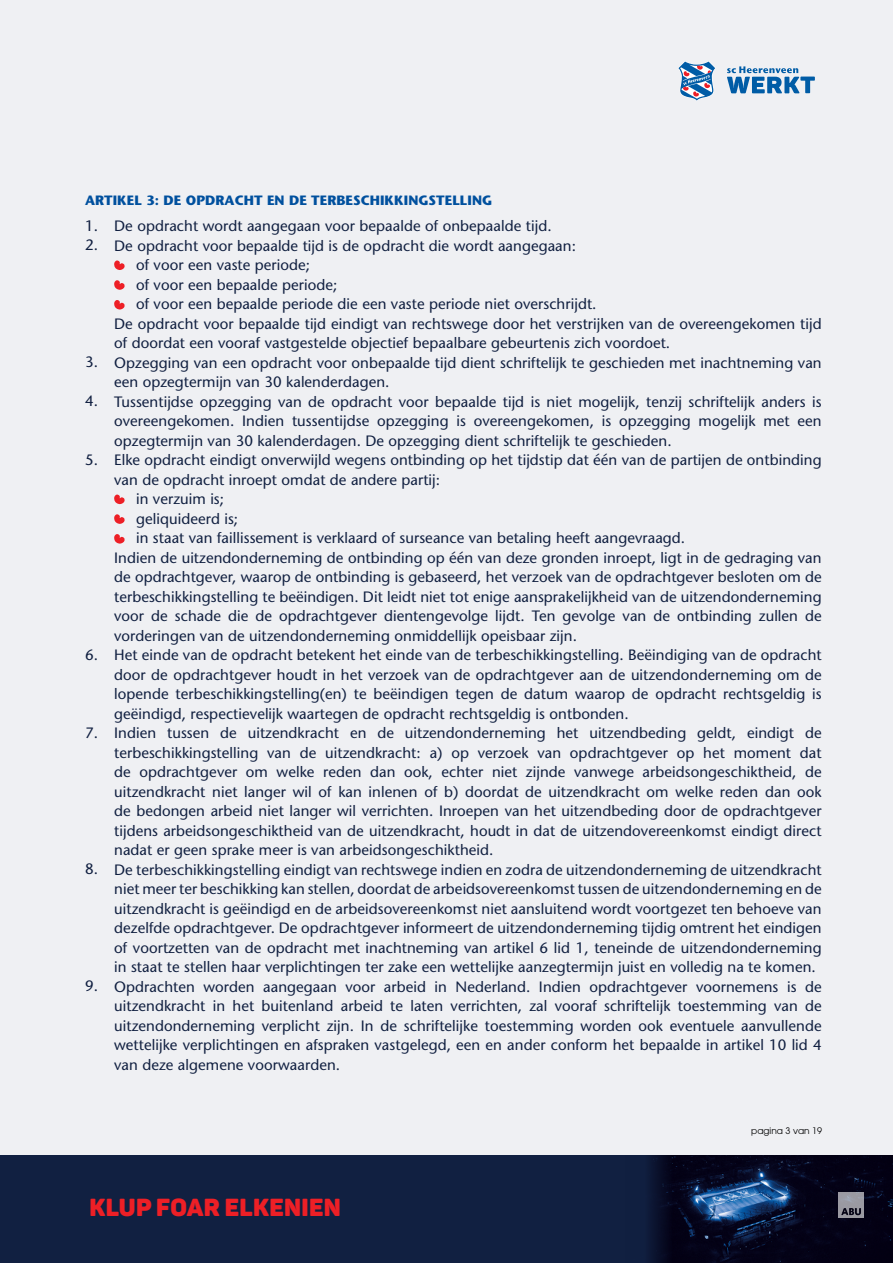
<style>
.page{position:relative;width:893px;height:1263px;background:#eff0f3}
.page>*{position:absolute;margin:0;border:0;box-sizing:border-box;transform-origin:0 0}
.t1{font:24.3px "Panton Black Caps";letter-spacing:.015em;color:#ed1f26}
.t2{font:500 15px/19.5px "Stone Sans Std";letter-spacing:.005em;color:#112041}
.t3{font:700 13.5px "Stone Sans Std";letter-spacing:.005em;color:#00509e}
.t4{font:9px "ITC Avant Garde Pro";color:#000}
</style>
<div class="page">
<div style="left:0;top:1155px;width:893px;height:108px;background:#112041"></div>
<img style="left:650px;top:1155px;width:243px;height:108px">
<svg style="left:678px;top:61px;width:37px;height:40px"></svg>
<svg style="left:727px;top:66px;width:88px;height:27px"></svg>
<img style="left:839px;top:1193px;width:24px;height:24px">
<svg style="left:114px;top:260px;width:11px;height:10px"></svg>
<svg style="left:114px;top:280px;width:11px;height:10px"></svg>
<svg style="left:114px;top:300px;width:11px;height:10px"></svg>
<svg style="left:114px;top:494px;width:11px;height:11px"></svg>
<svg style="left:114px;top:514px;width:11px;height:10px"></svg>
<svg style="left:114px;top:534px;width:11px;height:10px"></svg>
<p class="t3" style="left:85px;top:193px;width:409px">ARTIKEL 3: DE OPDRACHT EN DE TERBESCHIKKINGSTELLING</p>
<p class="t2" style="left:85px;top:216px;width:14px">1.<br>2.</p>
<p class="t2" style="left:85px;top:352px;width:14px">3.</p>
<p class="t2" style="left:85px;top:391px;width:14px">4.</p>
<p class="t2" style="left:85px;top:450px;width:14px">5.</p>
<p class="t2" style="left:85px;top:645px;width:14px">6.</p>
<p class="t2" style="left:85px;top:723px;width:14px">7.</p>
<p class="t2" style="left:85px;top:859px;width:14px">8.</p>
<p class="t2" style="left:85px;top:976px;width:14px">9.</p>
<p class="t2" style="left:114px;top:216px;width:439px">De opdracht wordt aangegaan voor bepaalde of onbepaalde tijd.</p>
<p class="t2" style="left:114px;top:236px;width:463px">De opdracht voor bepaalde tijd is de opdracht die wordt aangegaan:</p>
<p class="t2" style="left:136px;top:255px;width:176px">of voor een vaste periode;</p>
<p class="t2" style="left:136px;top:275px;width:203px">of voor een bepaalde periode;</p>
<p class="t2" style="left:136px;top:294px;width:462px">of voor een bepaalde periode die een vaste periode niet overschrijdt.</p>
<p class="t2" style="left:114px;top:314px;width:709px">De opdracht voor bepaalde tijd eindigt van rechtswege door het verstrijken van de overeengekomen tijd</p>
<p class="t2" style="left:114px;top:333px;width:558px">of doordat een vooraf vastgestelde objectief bepaalbare gebeurtenis zich voordoet.</p>
<p class="t2" style="left:114px;top:353px;width:709px">Opzegging van een opdracht voor onbepaalde tijd dient schriftelijk te geschieden met inachtneming van</p>
<p class="t2" style="left:114px;top:372px;width:277px">een opzegtermijn van 30 kalenderdagen.</p>
<p class="t2" style="left:114px;top:392px;width:709px">Tussentijdse opzegging van de opdracht voor bepaalde tijd is niet mogelijk, tenzij schriftelijk anders is</p>
<p class="t2" style="left:114px;top:411px;width:709px">overeengekomen. Indien tussentijdse opzegging is overeengekomen, is opzegging mogelijk met een</p>
<p class="t2" style="left:114px;top:431px;width:559px">opzegtermijn van 30 kalenderdagen. De opzegging dient schriftelijk te geschieden.</p>
<p class="t2" style="left:114px;top:450px;width:709px">Elke opdracht eindigt onverwijld wegens ontbinding op het tijdstip dat één van de partijen de ontbinding</p>
<p class="t2" style="left:114px;top:470px;width:328px">van de opdracht inroept omdat de andere partij:</p>
<p class="t2" style="left:136px;top:489px;width:90px">in verzuim is;</p>
<p class="t2" style="left:136px;top:509px;width:104px">geliquideerd is;</p>
<p class="t2" style="left:136px;top:528px;width:551px">in staat van faillissement is verklaard of surseance van betaling heeft aangevraagd.</p>
<p class="t2" style="left:114px;top:548px;width:709px">Indien de uitzendonderneming de ontbinding op één van deze gronden inroept, ligt in de gedraging van</p>
<p class="t2" style="left:114px;top:567px;width:709px">de opdrachtgever, waarop de ontbinding is gebaseerd, het verzoek van de opdrachtgever besloten om de</p>
<p class="t2" style="left:114px;top:587px;width:709px">terbeschikkingstelling te beëindigen. Dit leidt niet tot enige aansprakelijkheid van de uitzendonderneming</p>
<p class="t2" style="left:114px;top:606px;width:709px">voor de schade die de opdrachtgever dientengevolge lijdt. Ten gevolge van de ontbinding zullen de</p>
<p class="t2" style="left:114px;top:626px;width:464px">vorderingen van de uitzendonderneming onmiddellijk opeisbaar zijn.</p>
<p class="t2" style="left:114px;top:645px;width:709px">Het einde van de opdracht betekent het einde van de terbeschikkingstelling. Beëindiging van de opdracht</p>
<p class="t2" style="left:114px;top:665px;width:709px">door de opdrachtgever houdt in het verzoek van de opdrachtgever aan de uitzendonderneming om de</p>
<p class="t2" style="left:114px;top:684px;width:709px">lopende terbeschikkingstelling(en) te beëindigen tegen de datum waarop de opdracht rechtsgeldig is</p>
<p class="t2" style="left:114px;top:704px;width:516px">geëindigd, respectievelijk waartegen de opdracht rechtsgeldig is ontbonden.</p>
<p class="t2" style="left:114px;top:723px;width:709px">Indien tussen de uitzendkracht en de uitzendonderneming het uitzendbeding geldt, eindigt de</p>
<p class="t2" style="left:114px;top:743px;width:709px">terbeschikkingstelling van de uitzendkracht: a) op verzoek van opdrachtgever op het moment dat</p>
<p class="t2" style="left:114px;top:762px;width:709px">de opdrachtgever om welke reden dan ook, echter niet zijnde vanwege arbeidsongeschiktheid, de</p>
<p class="t2" style="left:114px;top:782px;width:709px">uitzendkracht niet langer wil of kan inlenen of b) doordat de uitzendkracht om welke reden dan ook</p>
<p class="t2" style="left:114px;top:801px;width:709px">de bedongen arbeid niet langer wil verrichten. Inroepen van het uitzendbeding door de opdrachtgever</p>
<p class="t2" style="left:114px;top:821px;width:709px">tijdens arbeidsongeschiktheid van de uitzendkracht, houdt in dat de uitzendovereenkomst eindigt direct</p>
<p class="t2" style="left:114px;top:840px;width:381px">nadat er geen sprake meer is van arbeidsongeschiktheid.</p>
<p class="t2" style="left:114px;top:860px;width:709px">De terbeschikkingstelling eindigt van rechtswege indien en zodra de uitzendonderneming de uitzendkracht</p>
<p class="t2" style="left:114px;top:879px;width:709px">niet meer ter beschikking kan stellen, doordat de arbeidsovereenkomst tussen de uitzendonderneming en de</p>
<p class="t2" style="left:114px;top:899px;width:709px">uitzendkracht is geëindigd en de arbeidsovereenkomst niet aansluitend wordt voortgezet ten behoeve van</p>
<p class="t2" style="left:114px;top:918px;width:709px">dezelfde opdrachtgever. De opdrachtgever informeert de uitzendonderneming tijdig omtrent het eindigen</p>
<p class="t2" style="left:114px;top:938px;width:709px">of voortzetten van de opdracht met inachtneming van artikel 6 lid 1, teneinde de uitzendonderneming</p>
<p class="t2" style="left:114px;top:957px;width:703px">in staat te stellen haar verplichtingen ter zake een wettelijke aanzegtermijn juist en volledig na te komen.</p>
<p class="t2" style="left:114px;top:977px;width:709px">Opdrachten worden aangegaan voor arbeid in Nederland. Indien opdrachtgever voornemens is de</p>
<p class="t2" style="left:114px;top:996px;width:709px">uitzendkracht in het buitenland arbeid te laten verrichten, zal vooraf schriftelijk toestemming van de</p>
<p class="t2" style="left:114px;top:1016px;width:709px">uitzendonderneming verplicht zijn. In de schriftelijke toestemming worden ook eventuele aanvullende</p>
<p class="t2" style="left:114px;top:1035px;width:709px">wettelijke verplichtingen en afspraken vastgelegd, een en ander conform het bepaalde in artikel 10 lid 4</p>
<p class="t2" style="left:114px;top:1055px;width:228px">van deze algemene voorwaarden.</p>
<p class="t4" style="left:751px;top:1125px;width:72px">pagina 3 van 19</p>
<h1 class="t1" style="left:89px;top:1192px;width:253px">KLUP FOAR ELKENIEN</h1>
</div>
